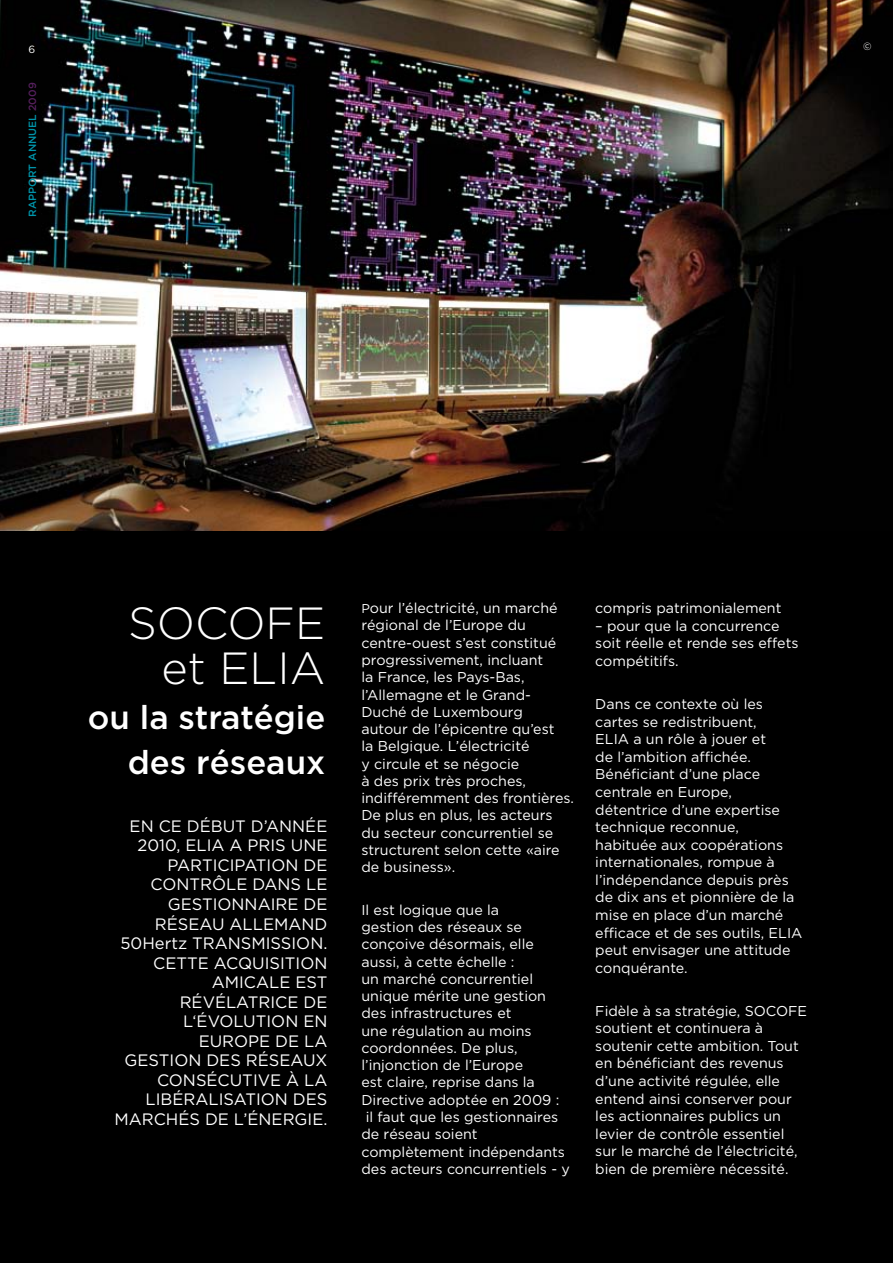
<style>
.page{position:relative;width:893px;height:1263px;background:#fff}
.page>*{position:absolute;margin:0;border:0;box-sizing:border-box;transform-origin:0 0}
.t1{font:300 45px/45px "Gotham";color:#fff;text-align:right}
.t2{font:500 33px/45px "Gotham";color:#fff;text-align:right}
.t3{font:16.5px/19.5px "Gotham";color:#fff}
.t4{font:14.25px/17.5px "Gotham";color:#fff}
.t5{font:500 10.5px "Gotham";color:#0094aa}
.t6{font:10.5px "Gotham";color:#fff}
.s1{color:#55205d}
.s2{font-size:12.75px}
</style>
<div class="page">
<img style="left:0;top:0;width:893px;height:531px">
<div style="left:0;top:531px;width:893px;height:732px;background:#000"></div>
<p class="t6" style="left:28px;top:44px;width:8px">6</p>
<p class="t6" style="left:863px;top:40px;width:10px">©</p>
<p class="t5" style="left:27px;top:217px;width:136px;rotate:-90deg">rapport annuel <span class="s1">2009</span></p>
<h1 class="t1" style="left:128px;top:600px;width:199px">SOCOFE et ELIA</h1>
<h2 class="t2" style="left:88px;top:694px;width:239px">ou la stratégie des réseaux</h2>
<p class="t3" style="left:130px;top:816px;width:197px">En ce début d’année</p>
<p class="t3" style="left:138px;top:835px;width:189px">2010, ELIA a pris une</p>
<p class="t3" style="left:167px;top:855px;width:45px">participatio</p>
<p class="t3" style="left:285px;top:855px;width:30px">n de</p>
<p class="t3" style="left:151px;top:875px;width:166px">contrôle dans le</p>
<p class="t3" style="left:168px;top:894px;width:12px">gestio</p>
<p class="t3" style="left:232px;top:894px;width:84px">nnaire de</p>
<p class="t3" style="left:155px;top:914px;width:36px">résea</p>
<p class="t3" style="left:212px;top:914px;width:30px">u alle</p>
<p class="t3" style="left:274px;top:914px;width:52px">mand</p>
<p class="t3" style="left:120px;top:933px;width:208px">50Hertz TRANSM ISSION.</p>
<p class="t3" style="left:153px;top:953px;width:24px">Cette</p>
<p class="t3" style="left:214px;top:953px;width:60px">acquisitio</p>
<p class="t3" style="left:314px;top:953px;width:15px">n</p>
<p class="t3" style="left:212px;top:972px;width:39px">amicale</p>
<p class="t3" style="left:295px;top:972px;width:11px">est</p>
<p class="t3" style="left:180px;top:992px;width:58px">révélat</p>
<p class="t3" style="left:259px;top:992px;width:22px">rice</p>
<p class="t3" style="left:303px;top:992px;width:12px">de</p>
<p class="t3" style="left:183px;top:1011px;width:146px">l‘évolutio n en</p>
<p class="t3" style="left:199px;top:1031px;width:48px">Europe</p>
<p class="t3" style="left:275px;top:1031px;width:41px">de la</p>
<p class="t3" style="left:125px;top:1050px;width:12px">gestio</p>
<p class="t3" style="left:188px;top:1050px;width:30px">n des</p>
<p class="t3" style="left:246px;top:1050px;width:36px">résea</p>
<p class="t3" style="left:303px;top:1050px;width:26px">ux</p>
<p class="t3" style="left:157px;top:1070px;width:159px">consécutive à la</p>
<p class="t3" style="left:146px;top:1089px;width:61px">libéralisatio</p>
<p class="t3" style="left:114px;top:1089px;width:214px;text-indent:160px">n des march és de l’énergie.</p>
<p class="t4" style="left:361px;top:599px;width:214px"><span class="s2">P</span>our l’électricité, un marché régional de l’Europe du centre-ouest s’est constitué progressivement, incluant<br>la France, les Pays-Bas, l’Allemagne et le Grand-<br>Duché de Luxembourg<br>autour de l’épicentre qu’est<br>la Belgique. L’électricité<br>y circule et se négocie<br>à des prix très proches, indifféremment des frontières.<br>De plus en plus, les acteurs du secteur concurrentiel se structurent selon cette «aire de business».</p>
<p class="t4" style="left:361px;top:901px;width:139px">Il est logique que la</p>
<p class="t4" style="left:361px;top:918px;width:162px">gestion des réseaux se</p>
<p class="t4" style="left:361px;top:935px;width:174px">conçoive désormais, elle</p>
<p class="t4" style="left:361px;top:952px;width:155px">aussi, à cette échelle :</p>
<p class="t4" style="left:361px;top:970px;width:173px">un marché concurrentiel</p>
<p class="t4" style="left:361px;top:987px;width:186px">unique mérite une gestion</p>
<p class="t4" style="left:361px;top:1004px;width:152px">des infrastructures et</p>
<p class="t4" style="left:361px;top:1021px;width:172px">une régulation au moins</p>
<p class="t4" style="left:361px;top:1039px;width:158px">coordonnées. De plus,</p>
<p class="t4" style="left:361px;top:1056px;width:163px">l’injonction de l’Europe</p>
<p class="t4" style="left:361px;top:1073px;width:175px">est claire, reprise dans la</p>
<p class="t4" style="left:361px;top:1091px;width:199px">Directive adoptée en 2009 :</p>
<p class="t4" style="left:366px;top:1108px;width:194px">il faut que les gestionnaires</p>
<p class="t4" style="left:361px;top:1125px;width:118px">de réseau soient</p>
<p class="t4" style="left:361px;top:1142px;width:205px">complètement indépendants</p>
<p class="t4" style="left:361px;top:1160px;width:210px">des acteurs concurrentiels - y</p>
<p class="t4" style="left:595px;top:599px;width:188px">compris patrimonialement</p>
<p class="t4" style="left:595px;top:617px;width:205px">– pour que la concurrence soit réelle et rende ses effets compétitifs.</p>
<p class="t4" style="left:595px;top:695px;width:209px">Dans ce contexte où les cartes se redistribuent,<br>ELIA a un rôle à jouer et<br>de l’ambition affichée.<br>Bénéficiant d’une place centrale en Europe, détentrice d’une expertise technique reconnue, habituée aux coopérations internationales, rompue à l’indépendance depuis près de dix ans et pionnière de la mise en place d’un marché efficace et de ses outils, ELIA peut envisager une attitude conquérante.</p>
<p class="t4" style="left:595px;top:1002px;width:213px">Fidèle à sa stratégie, SOCOFE soutient et continuera à soutenir cette ambition. Tout en bénéficiant des revenus d’une activité régulée, elle entend ainsi conserver pour les actionnaires publics un levier de contrôle essentiel sur le marché de l’électricité, bien de première nécessité.</p>
</div>
